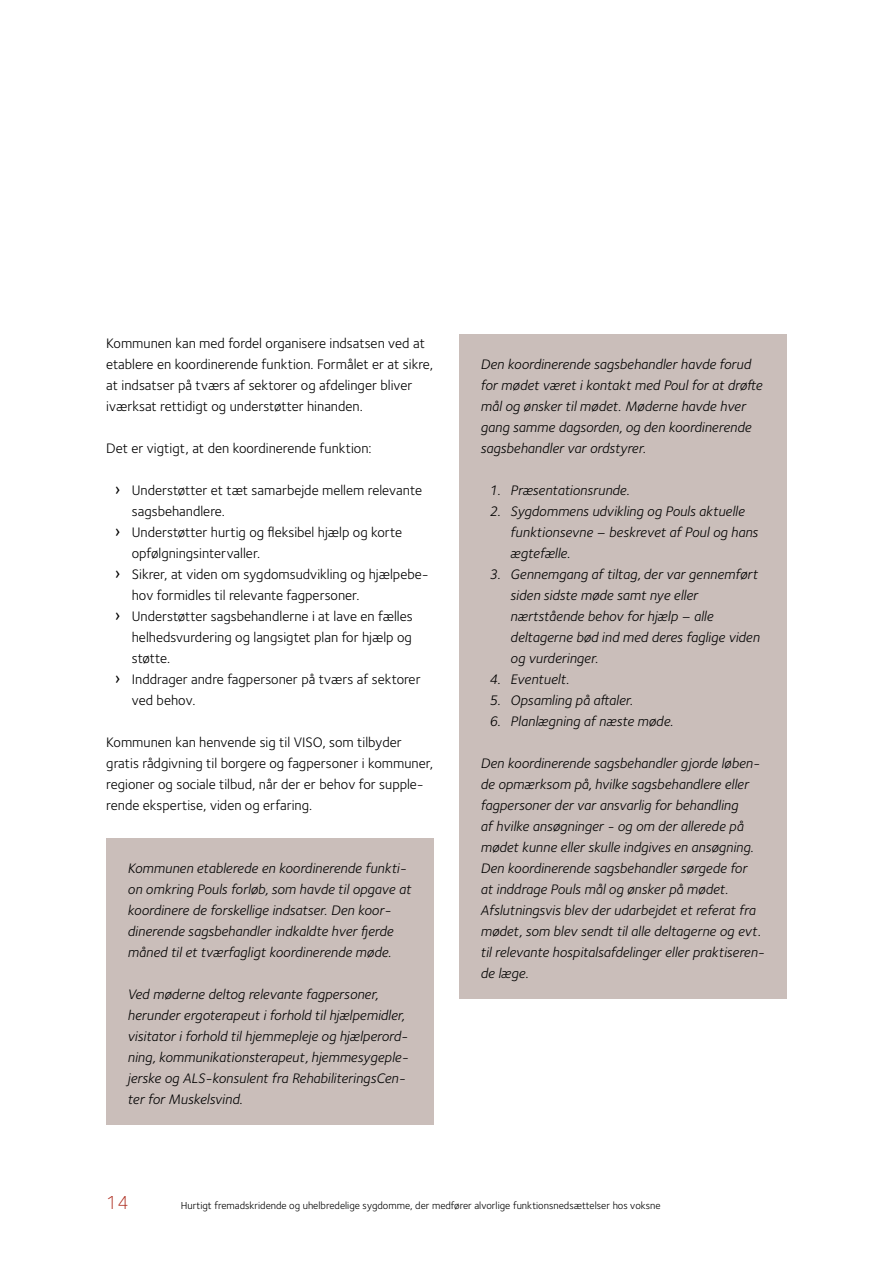
<style>
.page{position:relative;width:893px;height:1263px;background:#fff}
.page>*{position:absolute;margin:0;border:0;box-sizing:border-box;transform-origin:0 0}
.t1{font:300 19.5px "Foundry Sterling";color:#aa2517}
.Boks{font:italic 14.25px/21px "Foundry Sterling";color:#000}
.brød{font:14.25px/21px "Foundry Sterling";color:#000}
.t2{font:10.5px "Foundry Sterling Book 3";color:#000}
.s1{font-size:19.5px}
</style>
<div class="page">
<div style="left:106px;top:838px;width:328px;height:139px;background:#cabeba"></div>
<div style="left:106px;top:964px;width:328px;height:160px;background:#cabeba"></div>
<div style="left:459px;top:334px;width:328px;height:139px;background:#cabeba"></div>
<div style="left:459px;top:460px;width:328px;height:55px;background:#cabeba"></div>
<div style="left:459px;top:481px;width:328px;height:97px;background:#cabeba"></div>
<div style="left:459px;top:544px;width:328px;height:139px;background:#cabeba"></div>
<div style="left:459px;top:670px;width:328px;height:55px;background:#cabeba"></div>
<div style="left:459px;top:691px;width:328px;height:55px;background:#cabeba"></div>
<div style="left:459px;top:733px;width:328px;height:265px;background:#cabeba"></div>
<p class="brød" style="left:106px;top:333px;width:328px">Kommunen kan med fordel organisere indsatsen ved at etablere en koordinerende funktion. Formålet er at sikre, at indsatser på tværs af sektorer og afdelinger bliver iværksat rettidigt og understøtter hinanden.</p>
<p class="brød" style="left:106px;top:438px;width:267px">Det er vigtigt, at den koordinerende funktion:</p>
<p class="brød" style="left:132px;top:480px;width:292px;text-indent:-17px"><span class="s1">›</span> Understøtter et tæt samarbejde mellem relevante sagsbehandlere.</p>
<p class="brød" style="left:132px;top:522px;width:272px;text-indent:-17px"><span class="s1">›</span> Understøtter hurtig og fleksibel hjælp og korte opfølgningsintervaller.</p>
<p class="brød" style="left:132px;top:564px;width:298px;text-indent:-17px"><span class="s1">›</span> Sikrer, at viden om sygdomsudvikling og hjælpebe&shy;hov formidles til relevante fagpersoner.</p>
<p class="brød" style="left:132px;top:606px;width:282px;text-align:justify;text-indent:-17px"><span class="s1">›</span> Understøtter sagsbehandlerne i at lave en fælles helhedsvurdering og langsigtet plan for hjælp og støtte.</p>
<p class="brød" style="left:132px;top:669px;width:290px;text-indent:-17px"><span class="s1">›</span> Inddrager andre fagpersoner på tværs af sektorer ved behov.</p>
<p class="brød" style="left:106px;top:732px;width:328px">Kommunen kan henvende sig til VISO, som tilbyder gratis rådgivning til borgere og fagpersoner i kommuner, regioner og sociale tilbud, når der er behov for supple&shy;rende ekspertise, viden og erfaring.</p>
<p class="Boks" style="left:128px;top:858px;width:285px">Kommunen etablerede en koordinerende funkti&shy;on omkring Pouls forløb, som havde til opgave at koordinere de forskellige indsatser. Den koor&shy;dinerende sagsbehandler indkaldte hver fjerde måned til et tværfagligt koordinerende møde.</p>
<p class="Boks" style="left:128px;top:984px;width:282px">Ved møderne deltog relevante fagpersoner, herunder ergoterapeut i forhold til hjælpemidler, visitator i forhold til hjemmepleje og hjælperord&shy;ning, kommunikationsterapeut, hjemmesygeple&shy;jerske og ALS-konsulent fra RehabiliteringsCen&shy;ter for Muskelsvind.</p>
<p class="Boks" style="left:480px;top:354px;width:283px">Den koordinerende sagsbehandler havde forud for mødet været i kontakt med Poul for at drøfte mål og ønsker til mødet. Møderne havde hver gang samme dagsorden, og den koordinerende sagsbehandler var ordstyrer.</p>
<p class="Boks" style="left:489px;top:480px;width:142px">1. Præsentationsrunde.</p>
<p class="Boks" style="left:510px;top:501px;width:249px;text-indent:-21px">2. Sygdommens udvikling og Pouls aktuelle funktionsevne – beskrevet af Poul og hans ægtefælle.</p>
<p class="Boks" style="left:510px;top:564px;width:251px;text-indent:-21px">3. Gennemgang af tiltag, der var gennemført siden sidste møde samt nye eller nærtstående behov for hjælp – alle deltagerne bød ind med deres faglige viden og vurderinger.</p>
<p class="Boks" style="left:489px;top:669px;width:82px">4. Eventuelt.</p>
<p class="Boks" style="left:489px;top:690px;width:145px">5. Opsamling på aftaler.</p>
<p class="Boks" style="left:489px;top:711px;width:186px">6. Planlægning af næste møde.</p>
<p class="Boks" style="left:480px;top:753px;width:286px">Den koordinerende sagsbehandler gjorde løben&shy;de opmærksom på, hvilke sagsbehandlere eller fagpersoner der var ansvarlig for behandling<br>af hvilke ansøgninger - og om der allerede på mødet kunne eller skulle indgives en ansøgning.<br>Den koordinerende sagsbehandler sørgede for<br>at inddrage Pouls mål og ønsker på mødet.<br>Afslutningsvis blev der udarbejdet et referat fra mødet, som blev sendt til alle deltagerne og evt. til relevante hospitalsafdelinger eller praktiseren&shy;de læge.</p>
<h1 class="t1" style="left:106px;top:1191px;width:24px">14</h1>
<p class="t2" style="left:181px;top:1199px;width:481px">Hurtigt fremadskridende og uhelbredelige sygdomme, der medfører alvorlige funktionsnedsættelser hos voksne</p>
</div>
